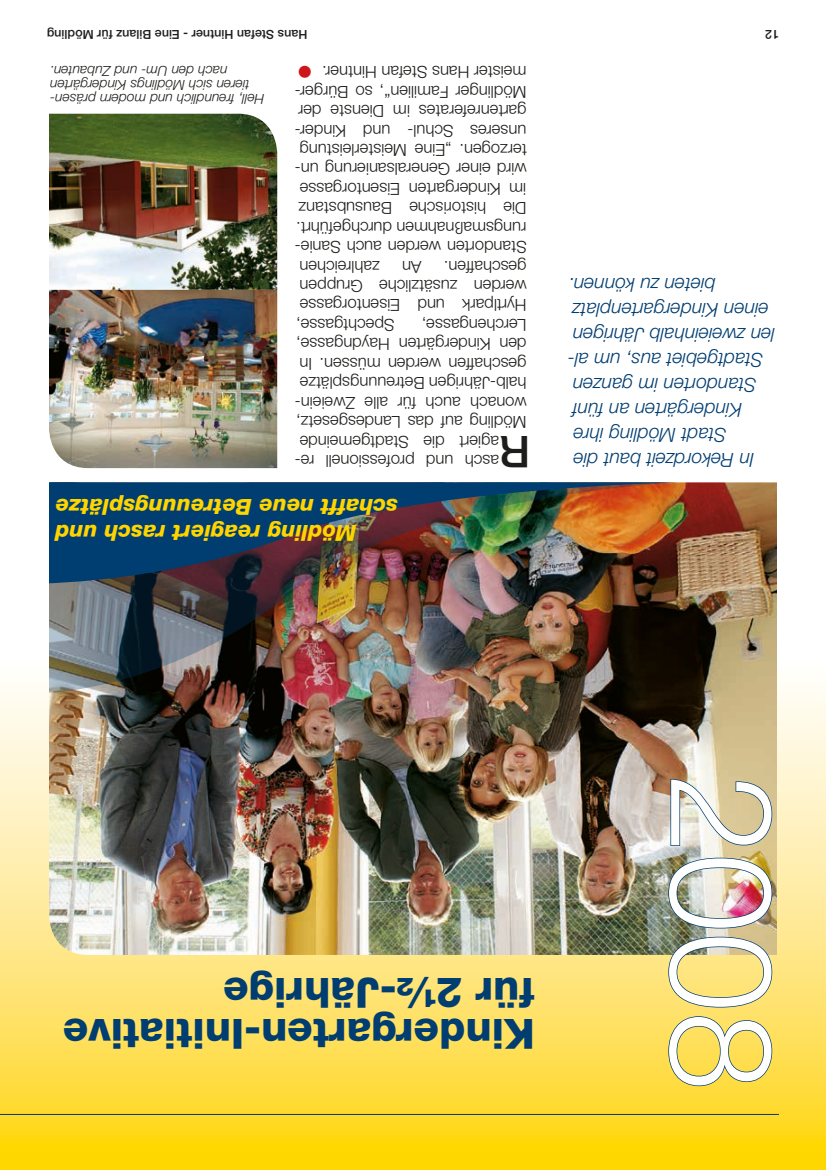
<style>
.page{position:relative;width:826px;height:1170px;background:#fff}
.page>*{position:absolute;margin:0;border:0;box-sizing:border-box;transform-origin:0 0}
.t1{font:300 142.12px "Helvetica Neue";color:#fff}
.t2{font:500 43.88px "Helvetica Neue";color:#1d1d1b}
.t3{font:800 41.62px/41.6px "Helvetica Neue";color:#003d71}
.t4{font:italic 800 22.25px/26.6px "Helvetica Neue";color:#ffd500;text-align:right}
.t5{font:italic 300 19.38px/25px "Helvetica Neue";color:#003d71;text-align:right}
.t6{font:300 16.62px/19.4px "Helvetica Neue";color:#1d1d1b}
.t7{font:italic 300 13.88px/13.9px "Helvetica Neue";color:#1d1d1b;text-align:right}
.t8{font:500 12.5px "Helvetica Neue";color:#1d1d1b}
.s1{color:#cd171a}
</style>
<div class="page">
<svg style="left:0;top:687px;width:826px;height:482px"></svg>
<img style="left:49px;top:482px;width:728px;height:472px">
<img style="left:49px;top:583px;width:627px;height:110px">
<img style="left:49px;top:482px;width:627px;height:101px">
<hr style="left:0;top:1113px;width:779px;height:1px;background:#003d71">
<svg style="left:669px;top:778px;width:104px;height:68px"></svg>
<img style="left:667px;top:856px;width:106px;height:73px">
<svg style="left:667px;top:935px;width:106px;height:73px"></svg>
<svg style="left:667px;top:1015px;width:106px;height:71px"></svg>
<img style="left:49px;top:114px;width:228px;height:354px">
<p class="t8" style="left:307px;top:42px;width:262px;rotate:-180deg">Hans Stefan Hintner - Eine Bilanz für Mödling</p>
<p class="t8" style="left:779px;top:42px;width:15px;rotate:-180deg">12</p>
<p class="t7" style="left:264px;top:106px;width:216px;rotate:-180deg">Hell, freundlich und modern präsen&shy;tieren sich Mödlings Kindergärten nach den Um- und Zubauten.</p>
<p class="t6" style="left:526px;top:82px;width:206px;rotate:-180deg">meister Hans Stefan Hintner.</p>
<p class="t6" style="left:527px;top:276px;width:234px;text-align:right;rotate:-180deg">zahlreichen<br>Standorten werden auch Sanie&shy;rungsmaßnahmen durchgeführt.<br>Die historische Bausubstanz im Kindergarten Eisentorgasse wird einer Generalsanierung un&shy;terzogen. „Eine Meisterleistung unseres Schul- und Kinder&shy;gartenreferates im Dienste der<br>Mödlinger Familien“, so Bürger-<span class="s1">●</span></p>
<p class="t6" style="left:527px;top:335px;width:232px;text-indent:132px;rotate:-180deg">Spechtgasse,<br>Hyrtlpark und Eisentorgasse werden zusätzliche Gruppen geschaffen.</p>
<p class="t6" style="left:421px;top:276px;width:21px;rotate:-180deg">An</p>
<p class="t6" style="left:526px;top:335px;width:106px;rotate:-180deg">Lerchengasse,</p>
<p class="t6" style="left:526px;top:354px;width:232px;rotate:-180deg">den Kindergärten Haydngasse,</p>
<p class="t6" style="left:526px;top:374px;width:228px;rotate:-180deg">geschaffen werden müssen. In</p>
<p class="t6" style="left:526px;top:393px;width:228px;rotate:-180deg">halb-Jährigen Betreuungsplätze</p>
<p class="t6" style="left:527px;top:412px;width:234px;rotate:-180deg">wonach auch für alle Zweiein-</p>
<p class="t6" style="left:526px;top:432px;width:232px;rotate:-180deg">Mödling auf das Landesgesetz,</p>
<p class="t6" style="left:499px;top:451px;width:201px;rotate:-180deg">agiert die Stadtgemeinde</p>
<p class="t2" style="left:530px;top:477px;width:32px;rotate:-180deg">R</p>
<p class="t6" style="left:499px;top:471px;width:206px;rotate:-180deg">asch und professionell re-</p>
<p class="t4" style="left:397px;top:546px;width:344px;rotate:-180deg">Mödling reagiert rasch und schafft neue Betreuungsplätze</p>
<p class="t5" style="left:774px;top:472px;width:209px;rotate:-180deg">In Rekordzeit baut die<br>Stadt Mödling ihre<br>Kindergärten an fünf<br>Standorten im ganzen<br>Stadtgebiet aus, um al&shy;len zweieinhalb Jährigen einen Kindergartenplatz bieten zu können.</p>
<p class="t3" style="left:535px;top:1055px;width:473px;rotate:-180deg">Kindergarten-Initiative für 2½-Jährige</p>
<p class="t1" style="left:808px;top:774px;width:318px;rotate:90deg">2008</p>
</div>
